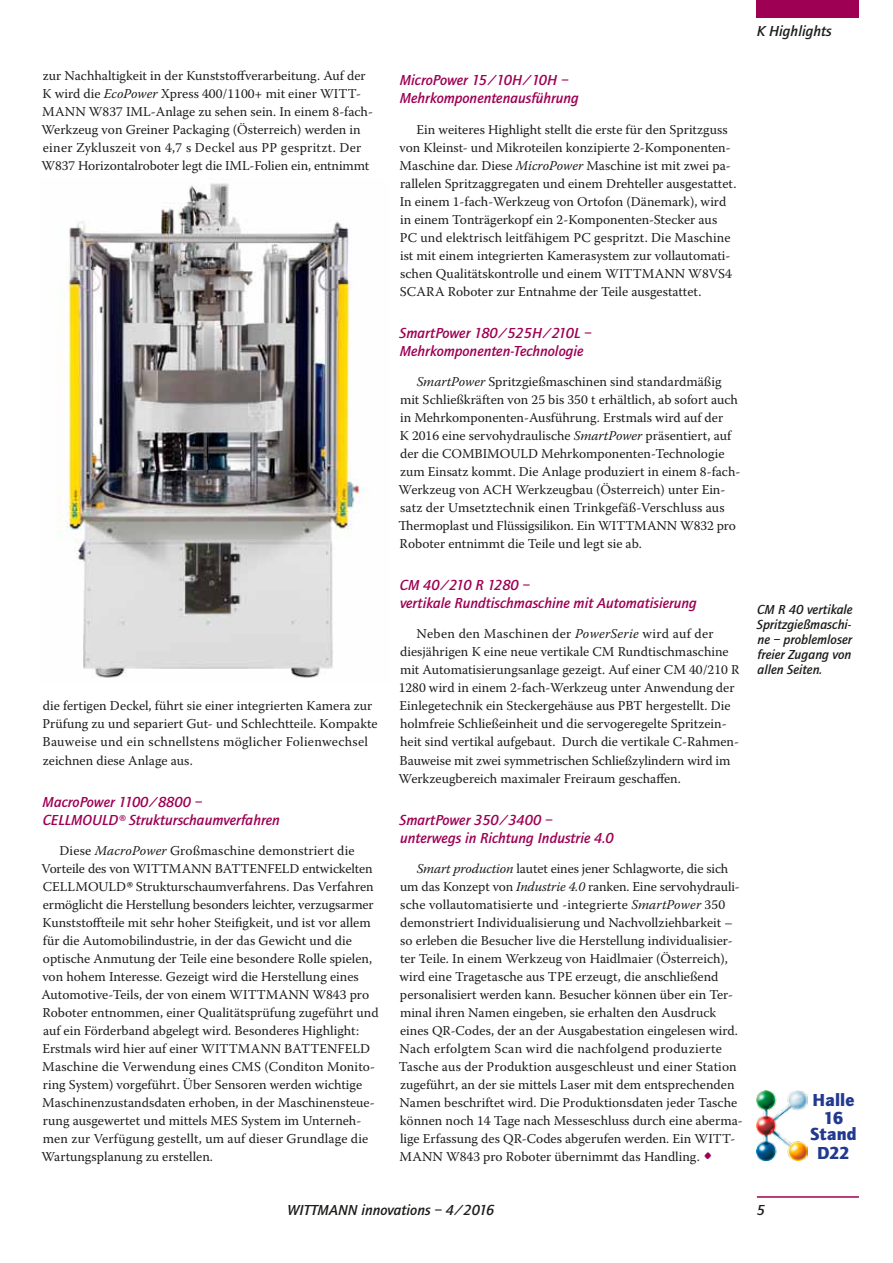
<style>
.page{position:relative;width:893px;height:1263px;background:#fff}
.page>*{position:absolute;margin:0;border:0;box-sizing:border-box;transform-origin:0 0}
.t1{font:900 18px/18.6px "Quay Sans";color:#213a8f;text-align:center}
.t2{font:italic 500 15px/18px "Quay Sans";color:#9e0054}
.t3{font:italic 500 15px "Quay Sans";color:#1d1d1b}
.t4{font:13.5px/18px "Warnock Pro";color:#1d1d1b}
.t5{font:italic 500 13.5px/15px "Quay Sans";color:#1d1d1b;text-align:justify}
.s1{font-style:italic}
.s2{font-family:"Quay Sans";font-weight:500;font-style:italic}
.s3{font-size:24px;color:#9e0054}
</style>
<div class="page">
<div style="left:757px;top:0;width:102px;height:18px;background:#9e0054"></div>
<hr style="left:757px;top:1196px;width:102px;height:2px;background:#9e0054">
<img style="left:58px;top:183px;width:305px;height:495px">
<img style="left:757px;top:1091px;width:51px;height:70px">
<p class="t4" style="left:41px;top:66px;width:333px">zur Nachhaltigkeit in der Kunststoffverarbeitung. Auf der K wird die <span class="s1">EcoPower</span> Xpress 400/1100+ mit einer WITT-MANN W837 IML-Anlage zu sehen sein. In einem 8-fach-Werkzeug von Greiner Packaging (Österreich) werden in einer Zykluszeit von 4,7 s Deckel aus PP gespritzt. Der W837 Horizontalroboter legt die IML-Folien ein, entnimmt</p>
<p class="t4" style="left:42px;top:697px;width:337px">die fertigen Deckel, führt sie einer integrierten Kamera zur Prüfung zu und separiert Gut- und Schlechtteile. Kompakte Bauweise und ein schnellstens möglicher Folienwechsel zeichnen diese Anlage aus.</p>
<p class="t2" style="left:43px;top:793px;width:239px">MacroPower 1100/8800 –<br>CELLMOULD® Strukturschaumverfahren</p>
<p class="t4" style="left:41px;top:841px;width:339px;text-indent:18px">Diese <span class="s1">MacroPower</span> Großmaschine demonstriert die Vorteile des von WITTMANN BATTENFELD entwickelten CELLMOULD<span class="s2">®</span> Strukturschaumverfahrens. Das Verfahren ermöglicht die Herstellung besonders leichter, verzugsarmer Kunststoffteile mit sehr hoher Steifigkeit, und ist vor allem für die Automobilindustrie, in der das Gewicht und die optische Anmutung der Teile eine besondere Rolle spielen, von hohem Interesse. Gezeigt wird die Herstellung eines Automotive-Teils, der von einem WITTMANN W843 pro Roboter entnommen, einer Qualitätsprüfung zugeführt und auf ein Förderband abgelegt wird. Besonderes Highlight:<br>Erstmals wird hier auf einer WITTMANN BATTENFELD Maschine die Verwendung eines CMS (Conditon Monito&shy;ring System) vorgeführt. Über Sensoren werden wichtige Maschinenzustandsdaten erhoben, in der Maschinensteue&shy;rung ausgewertet und mittels MES System im Unterneh&shy;men zur Verfügung gestellt, um auf dieser Grundlage die Wartungsplanung zu erstellen.</p>
<p class="t2" style="left:400px;top:71px;width:181px">MicroPower 15/10H/10H –<br>Mehrkomponentenausführung</p>
<p class="t4" style="left:399px;top:120px;width:338px;text-indent:17px">Ein weiteres Highlight stellt die erste für den Spritzguss von Kleinst- und Mikroteilen konzipierte 2-Komponenten-Maschine dar. Diese <span class="s1">MicroPower</span> Maschine ist mit zwei pa&shy;rallelen Spritzaggregaten und einem Drehteller ausgestattet.<br>In einem 1-fach-Werkzeug von Ortofon (Dänemark), wird in einem Tonträgerkopf ein 2-Komponenten-Stecker aus PC und elektrisch leitfähigem PC gespritzt. Die Maschine ist mit einem integrierten Kamerasystem zur vollautomati&shy;schen Qualitätskontrolle und einem WITTMANN W8VS4<br>SCARA Roboter zur Entnahme der Teile ausgestattet.</p>
<p class="t2" style="left:400px;top:324px;width:194px">SmartPower 180/525H/210L –<br>Mehrkomponenten-Technologie</p>
<p class="t4" style="left:398px;top:372px;width:343px;text-indent:18px"><span class="s1">SmartPower</span> Spritzgießmaschinen sind standardmäßig mit Schließkräften von 25 bis 350 t erhältlich, ab sofort auch in Mehrkomponenten-Ausführung. Erstmals wird auf der<br>K 2016 eine servohydraulische <span class="s1">SmartPower</span> präsentiert, auf der die COMBIMOULD Mehrkomponenten-Technologie zum Einsatz kommt. Die Anlage produziert in einem 8-fach-Werkzeug von ACH Werkzeugbau (Österreich) unter Ein&shy;satz der Umsetztechnik einen Trinkgefäß-Verschluss aus Thermoplast und Flüssigsilikon. Ein WITTMANN W832 pro Roboter entnimmt die Teile und legt sie ab.</p>
<p class="t2" style="left:400px;top:576px;width:298px">CM 40/210 R 1280 –<br>vertikale Rundtischmaschine mit Automatisierung</p>
<p class="t4" style="left:399px;top:625px;width:342px;text-indent:18px">Neben den Maschinen der <span class="s1">PowerSerie</span> wird auf der diesjährigen K eine neue vertikale CM Rundtischmaschine mit Automatisierungsanlage gezeigt. Auf einer CM 40/210 R 1280 wird in einem 2-fach-Werkzeug unter Anwendung der Einlegetechnik ein Steckergehäuse aus PBT hergestellt. Die holmfreie Schließeinheit und die servogeregelte Spritzein&shy;heit sind vertikal aufgebaut. Durch die vertikale C-Rahmen-Bauweise mit zwei symmetrischen Schließzylindern wird im Werkzeugbereich maximaler Freiraum geschaffen.</p>
<p class="t2" style="left:400px;top:811px;width:216px">SmartPower 350/3400 – unterwegs in Richtung Industrie 4.0</p>
<p class="t4" style="left:399px;top:859px;width:345px;text-indent:18px"><span class="s1">Smart production</span> lautet eines jener Schlagworte, die sich um das Konzept von <span class="s1">Industrie 4.0</span> ranken. Eine servohydrauli&shy;sche vollautomatisierte und -integrierte <span class="s1">SmartPower</span> 350 demonstriert Individualisierung und Nachvollziehbarkeit – so erleben die Besucher live die Herstellung individualisier&shy;ter Teile. In einem Werkzeug von Haidlmaier (Österreich), wird eine Tragetasche aus TPE erzeugt, die anschließend personalisiert werden kann. Besucher können über ein Ter&shy;minal ihren Namen eingeben, sie erhalten den Ausdruck eines QR-Codes, der an der Ausgabestation eingelesen wird.<br>Nach erfolgtem Scan wird die nachfolgend produzierte Tasche aus der Produktion ausgeschleust und einer Station zugeführt, an der sie mittels Laser mit dem entsprechenden Namen beschriftet wird. Die Produktionsdaten jeder Tasche können noch 14 Tage nach Messeschluss durch eine aberma&shy;lige Erfassung des QR-Codes abgerufen werden. Ein WITT-MANN W843 pro Roboter übernimmt das Handling. <span class="s3">•</span></p>
<p class="t3" style="left:757px;top:23px;width:76px">K Highlights</p>
<p class="t5" style="left:757px;top:602px;width:97px">CM R 40 vertikale Spritzgießmaschi&shy;ne – problemloser freier Zugang von allen Seiten.</p>
<h1 class="t1" style="left:813px;top:1090px;width:43px">Halle<br>16</h1>
<h1 class="t1" style="left:810px;top:1124px;width:48px">Stand<br>D22</h1>
<p class="t3" style="left:288px;top:1201px;width:208px">WITTMANN innovations – 4/2016</p>
<p class="t3" style="left:757px;top:1201px;width:10px">5</p>
</div>
